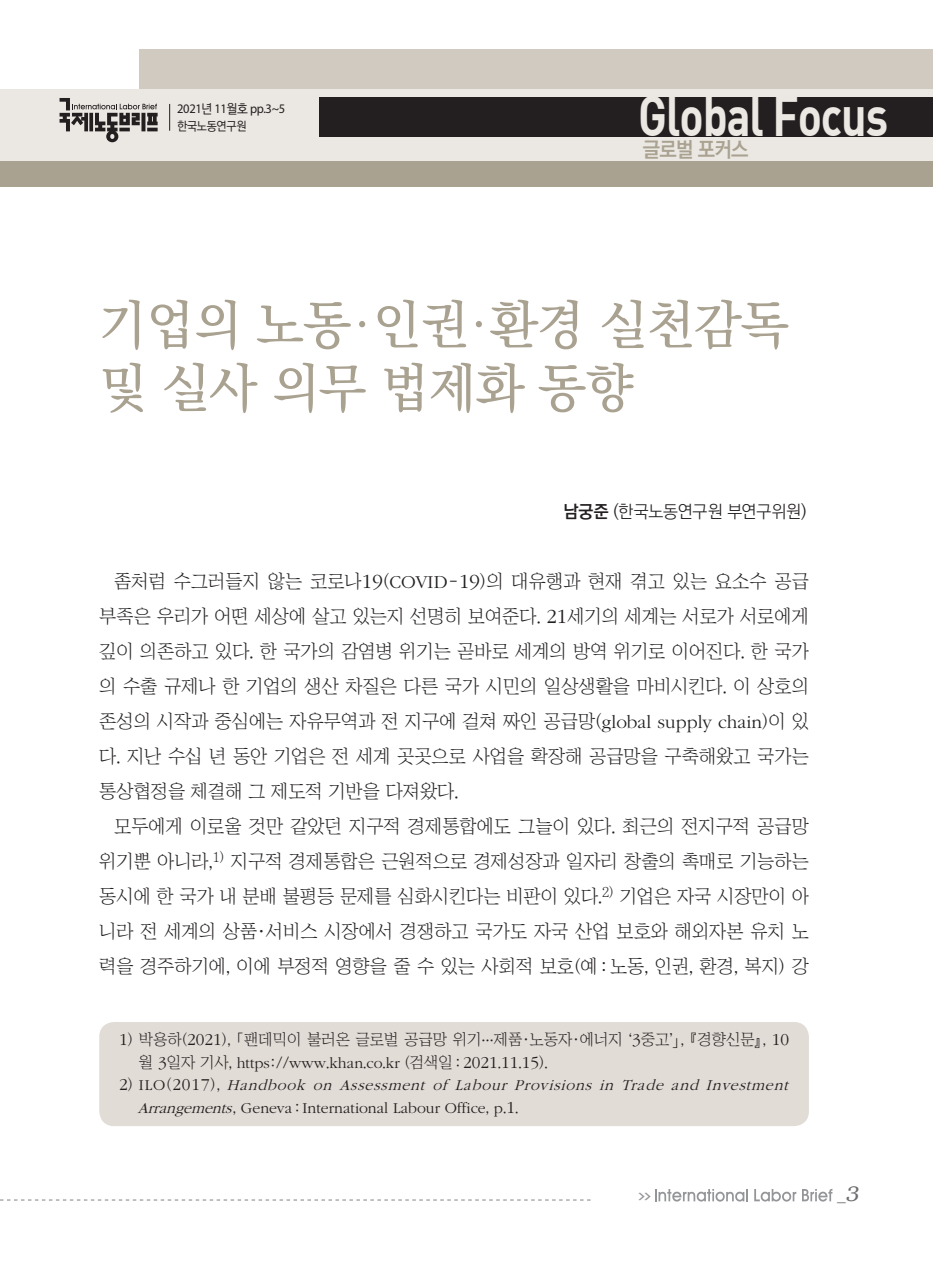
<style>
.page{position:relative;width:933px;height:1275px;background:#fff}
.page>*{position:absolute;margin:0;border:0;box-sizing:border-box;transform-origin:0 0}
.t1{font:56px "Dinbol";letter-spacing:-.025em;color:#ebe8e3;scale:.8 1}
.글로벌_포커스_제목{font:500 52.5px/63px "Ko Pub Batang";letter-spacing:-.01em;color:#aaa291}
.t2{font:700 21px "Ko Pub Dotum";letter-spacing:-.035em;color:#aaa291;scale:.95 1}
.본문{font:18.9px/35px "Chosunilbo NM";color:#231f20;text-align:justify}
.저자{font:300 17.5px "Ko Pub Dotum";letter-spacing:-.01em;color:#231f20}
.t3{font:17.5px "Helvetica";color:#6c6d70;scale:.9 1}
.각주{font:italic 300 15.75px/22.8px "ITC Garamond Std";color:#231f20}
.각주-2{font:15.75px/22.8px "Chosunilbo NM";color:#231f20}
.머리__페이지{font:13.12px "Myriad Pro";letter-spacing:-.025em;color:#231f20;scale:.95 1}
.머리__페이지-2{font:500 12.25px "Ko Pub Dotum";letter-spacing:-.025em;color:#231f20;scale:.95 1}
.t4{font:700 7.88px "Ko Pub Dotum";color:#939598;scale:2 1}
.s1{font-family:"Ko Pub Dotum";font-weight:500}
.s2{font-weight:700}
.s3{font-family:"ITC Garamond Std";font-weight:300;font-size:20.82px}
.s4{font-family:"ITC Garamond Std";font-weight:300}
.s5{font-family:"ITC Garamond Std";font-weight:300;font-size:17.32px}
.s6{font-style:normal;font-size:17.32px}
.s7{font-family:"Chosunilbo NM";font-weight:400;font-style:normal}
.s8{font-style:normal}
.s9{font-family:"Bookman";font-weight:300;font-style:italic;font-size:21px}
</style>
<div class="page">
<svg style="left:0;top:1199px;width:590px;height:1px"></svg>
<svg style="left:655px;top:1189px;width:93px;height:13px"></svg>
<svg style="left:754px;top:1189px;width:42px;height:13px"></svg>
<svg style="left:802px;top:1189px;width:30px;height:12px"></svg>
<div style="left:139px;top:50px;width:794px;height:49px;background:#d0cac1"></div>
<div style="left:0;top:89px;width:933px;height:76px;background:#ebe8e3"></div>
<div style="left:319px;top:97px;width:614px;height:39px;background:#231f20"></div>
<div style="left:0;top:161px;width:933px;height:26px;background:#aaa291"></div>
<div style="left:99px;top:1022px;width:710px;height:104px;background:#e1dcd5;border-radius:15px"></div>
<svg style="left:169px;top:104px;width:1px;height:27px"></svg>
<svg style="left:60px;top:98px;width:98px;height:44px"></svg>
<p class="머리__페이지" style="left:177px;top:101px;width:115px">2021<span class="s1">년</span> 11<span class="s1">월호</span> pp.3~5</p>
<p class="머리__페이지-2" style="left:177px;top:120px;width:74px">한국노동연구원</p>
<h1 class="t1" style="left:638px;top:80px;width:314px">Global Focus</h1>
<p class="t2" style="left:642px;top:139px;width:113px">글로벌 포커스</p>
<p class="글로벌_포커스_제목" style="left:99px;top:296px;width:691px">기업의 노동·인권·환경 실천감독 및 실사 의무 법제화 동향</p>
<p class="저자" style="left:563px;top:503px;width:244px"><span class="s2">남궁준</span> (한국노동연구원 부연구위원)</p>
<p class="본문" style="left:99px;top:564px;width:711px;text-indent:15px">좀처럼 수그러들지 않는 코로나<span class="s3">19</span>(<span class="s4">COVID</span>-<span class="s3">19</span>)의 대유행과 현재 겪고 있는 요소수 공급 부족은 우리가 어떤 세상에 살고 있는지 선명히 보여준다. <span class="s3">21</span>세기의 세계는 서로가 서로에게 깊이 의존하고 있다. 한 국가의 감염병 위기는 곧바로 세계의 방역 위기로 이어진다. 한 국가 의 수출 규제나 한 기업의 생산 차질은 다른 국가 시민의 일상생활을 마비시킨다. 이 상호의 존성의 시작과 중심에는 자유무역과 전 지구에 걸쳐 짜인 공급망(<span class="s4">global supply chain</span>)이 있 다. 지난 수십 년 동안 기업은 전 세계 곳곳으로 사업을 확장해 공급망을 구축해왔고 국가는 통상협정을 체결해 그 제도적 기반을 다져왔다.</p>
<p class="본문" style="left:99px;top:809px;width:711px;text-indent:15px">모두에게 이로울 것만 같았던 지구적 경제통합에도 그늘이 있다. 최근의 전지구적 공급망 위기뿐 아니라,<sup>1)</sup> 지구적 경제통합은 근원적으로 경제성장과 일자리 창출의 촉매로 기능하는 동시에 한 국가 내 분배 불평등 문제를 심화시킨다는 비판이 있다.<sup>2)</sup> 기업은 자국 시장만이 아 니라 전 세계의 상품·서비스 시장에서 경쟁하고 국가도 자국 산업 보호와 해외자본 유치 노 력을 경주하기에, 이에 부정적 영향을 줄 수 있는 사회적 보호(예 : 노동, 인권, 환경, 복지) 강</p>
<p class="각주-2" style="left:139px;top:1028px;width:651px;text-indent:-20px"><span class="s5">1</span>) 박용하(<span class="s5">2021</span>), 「팬데믹이 불러온 글로벌 공급망 위기…제품·노동자·에너지 ‘<span class="s5">3</span>중고’」, 『경향신문』, <span class="s5">10 </span>월 <span class="s5">3</span>일자 기사, <span class="s4">https</span>://<span class="s4">www</span>.<span class="s4">khan</span>.<span class="s4">co</span>.<span class="s4">kr</span> (검색일 : <span class="s5">2021</span>.<span class="s5">11</span>.<span class="s5">15</span>).</p>
<p class="각주" style="left:138px;top:1074px;width:656px;text-indent:-19px"><span class="s6">2</span> <span class="s7">)</span> <span class="s8">I L O</span> <span class="s7">(</span> <span class="s6">2 0 1 7</span> <span class="s7">) ,</span> Handbook on Assessment of Labour Provisions in Trade and Investment<br>Arrangements<span class="s7">,</span> <span class="s8">Geneva</span> <span class="s7">:</span> <span class="s8">International Labour Office</span><span class="s7">,</span> <span class="s8">p</span><span class="s7">.</span><span class="s6">1</span><span class="s7">.</span></p>
<p class="t4" style="left:638px;top:1192px;width:8px">&gt;&gt;</p>
<p class="t3" style="left:837px;top:1184px;width:25px">_<span class="s9">3</span></p>
</div>
